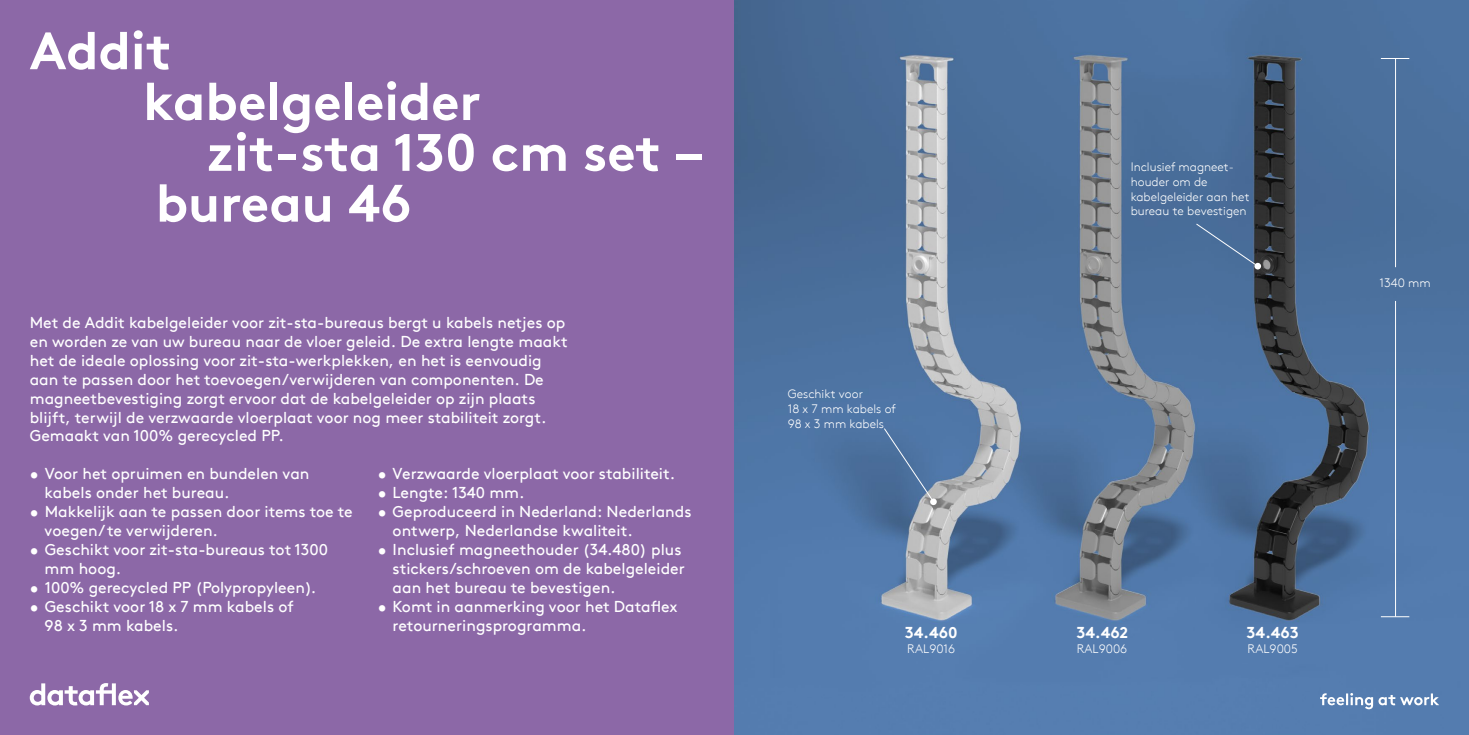
<style>
.page{position:relative;width:1469px;height:735px;background:#fff}
.page>*{position:absolute;margin:0;border:0;box-sizing:border-box;transform-origin:0 0}
.t1{font:700 52.5px "Brown Pro TT";color:#fff}
.t2{font:15.75px/18.9px "Brown Pro TT";color:#fff}
.t3{font:700 15.75px "Brown Pro TT";color:#fff}
.t4{font:300 12.25px/14.7px "Brown Pro TT";color:#fff}
</style>
<div class="page">
<div style="left:0;top:0;width:734px;height:734px;background:#8c68a7"></div>
<svg style="left:30px;top:683px;width:119px;height:22px"></svg>
<img style="left:734px;top:0;width:734px;height:734px">
<svg style="left:1320px;top:692px;width:119px;height:17px"></svg>
<svg style="left:1195px;top:223px;width:63px;height:44px;background:#4c6d96"></svg>
<div style="left:1254px;top:263px;width:7px;height:6px;background:#fff;border-radius:50%"></div>
<svg style="left:883px;top:427px;width:51px;height:75px;background:#5275a1"></svg>
<div style="left:930px;top:498px;width:6px;height:7px;background:#fff;border-radius:50%"></div>
<hr style="left:1394px;top:301px;width:1px;height:315px;background:#fff">
<hr style="left:1394px;top:58px;width:1px;height:209px;background:#fff">
<svg style="left:1380px;top:58px;width:29px;height:1px"></svg>
<svg style="left:1380px;top:616px;width:29px;height:1px"></svg>
<p class="t1" style="left:30px;top:8px;width:143px">Addit</p>
<p class="t1" style="left:143px;top:59px;width:339px">kabelgeleider</p>
<p class="t1" style="left:206px;top:110px;width:498px">zit-sta 130 cm set –</p>
<p class="t1" style="left:156px;top:160px;width:257px">bureau 46</p>
<p class="t2" style="left:30px;top:311px;width:539px">Met de Addit kabelgeleider voor zit-sta-bureaus bergt u kabels netjes op en worden ze van uw bureau naar de vloer geleid. De extra lengte maakt het de ideale oplossing voor zit-sta-werkplekken, en het is eenvoudig aan te passen door het toevoegen/verwijderen van componenten. De magneetbevestiging zorgt ervoor dat de kabelgeleider op zijn plaats blijft, terwijl de verzwaarde vloerplaat voor nog meer stabiliteit zorgt.<br>Gemaakt van 100% gerecycled PP.</p>
<p class="t2" style="left:45px;top:463px;width:266px;text-indent:-15px">• Voor het opruimen en bundelen van kabels onder het bureau.</p>
<p class="t2" style="left:45px;top:500px;width:310px;text-indent:-15px">• Makkelijk aan te passen door items toe te voegen/ te verwijderen.</p>
<p class="t2" style="left:45px;top:538px;width:285px;text-indent:-15px">• Geschikt voor zit-sta-bureaus tot 1300 mm hoog.</p>
<p class="t2" style="left:30px;top:576px;width:288px">• 100% gerecycled PP (Polypropyleen).</p>
<p class="t2" style="left:45px;top:595px;width:251px;text-indent:-15px">• Geschikt voor 18 x 7 mm kabels of<br>98 x 3 mm kabels.</p>
<p class="t2" style="left:378px;top:463px;width:299px">• Verzwaarde vloerplaat voor stabiliteit.</p>
<p class="t2" style="left:378px;top:481px;width:148px">• Lengte: 1340 mm.</p>
<p class="t2" style="left:392px;top:500px;width:300px;text-indent:-15px">• Geproduceerd in Nederland: Nederlands ontwerp, Nederlandse kwaliteit.</p>
<p class="t2" style="left:392px;top:538px;width:294px;text-indent:-15px">• Inclusief magneethouder (34.480) plus stickers/schroeven om de kabelgeleider aan het bureau te bevestigen.</p>
<p class="t2" style="left:392px;top:595px;width:286px;text-indent:-15px">• Komt in aanmerking voor het Dataflex retourneringsprogramma.</p>
<p class="t4" style="left:788px;top:386px;width:110px">Geschikt voor<br>18 x 7 mm kabels of<br>98 x 3 mm kabels</p>
<p class="t3" style="left:904px;top:619px;width:54px">34.460</p>
<p class="t4" style="left:907px;top:639px;width:49px">RAL9016</p>
<p class="t4" style="left:1130px;top:159px;width:120px">Inclusief magneet&shy;houder om de kabelgeleider aan het bureau te bevestigen</p>
<p class="t4" style="left:1379px;top:274px;width:53px">1340 mm</p>
<p class="t3" style="left:1076px;top:619px;width:53px">34.462</p>
<p class="t4" style="left:1076px;top:639px;width:52px">RAL9006</p>
<p class="t3" style="left:1246px;top:619px;width:54px">34.463</p>
<p class="t4" style="left:1247px;top:639px;width:52px">RAL9005</p>
</div>
